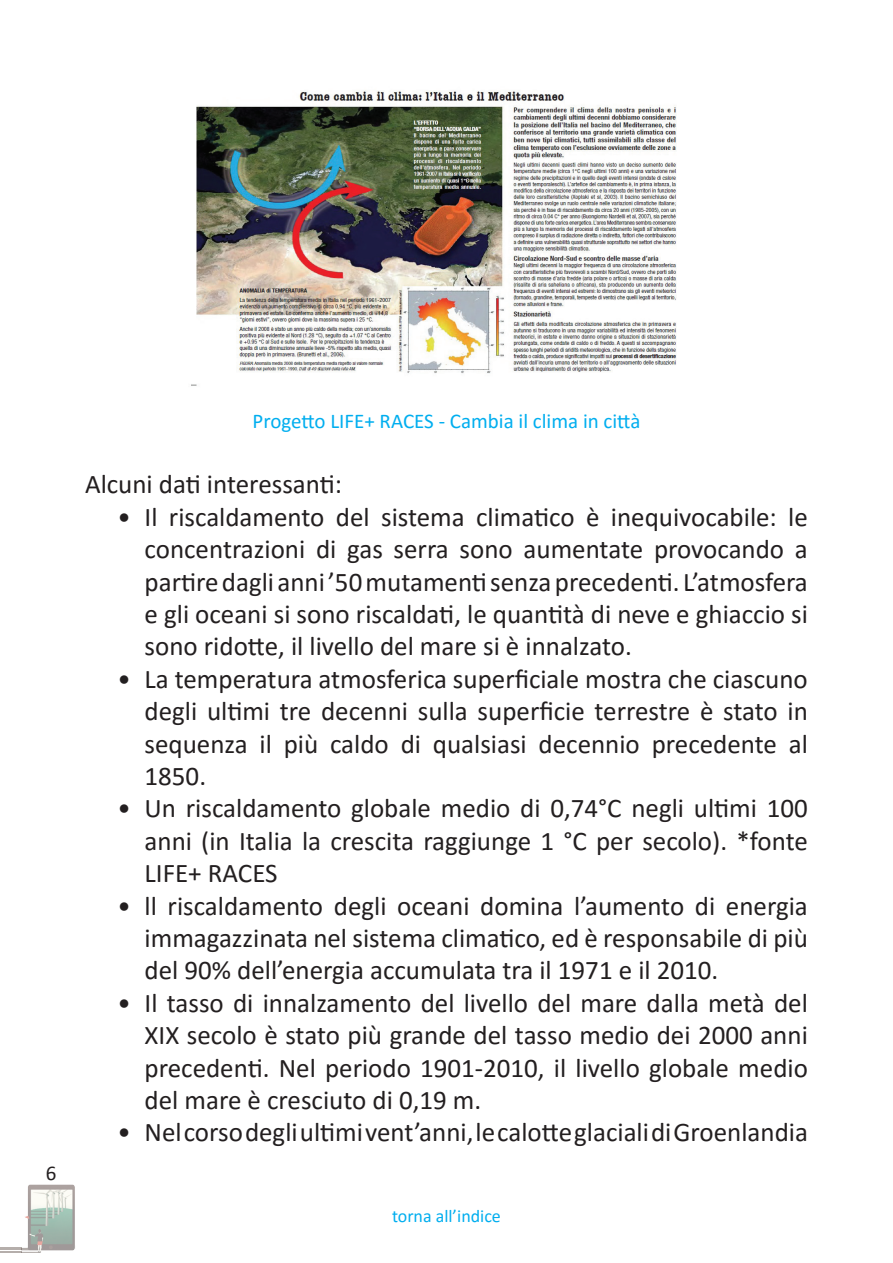
<style>
.page{position:relative;width:893px;height:1263px;background:#fff}
.page>*{position:absolute;margin:0;border:0;box-sizing:border-box;transform-origin:0 0}
.t1{font:27px/32.4px "Calibri";color:#231f20;text-align:justify}
.t2{font:21px "Calibri";color:#00aeef}
.t3{font:21px "Calibri";color:#231f20}
.t4{font:18px "Calibri";color:#00aeef}
</style>
<div class="page">
<img style="left:21px;top:1185px;width:54px;height:67px">
<hr style="left:0;top:1247px;width:21px;height:3px;background:#6b5e58">
<svg style="left:0;top:1251px;width:21px;height:1px"></svg>
<img style="left:191px;top:90px;width:486px;height:296px">
<p class="t3" style="left:46px;top:1158px;width:12px">6</p>
<p class="t2" style="left:252px;top:407px;width:389px">Progetto LIFE+ RACES - Cambia il clima in città</p>
<p class="t1" style="left:85px;top:467px;width:258px">Alcuni dati interessanti:</p>
<p class="t1" style="left:145px;top:500px;width:665px;text-indent:-27px">• Il riscaldamento del sistema climatico è inequivocabile: le concentrazioni di gas serra sono aumentate provocando a partire dagli anni ’50 mutamenti senza precedenti. L’atmosfera e gli oceani si sono riscaldati, le quantità di neve e ghiaccio si sono ridotte, il livello del mare si è innalzato.</p>
<p class="t1" style="left:145px;top:662px;width:665px;text-indent:-27px">• La temperatura atmosferica superficiale mostra che ciascuno degli ultimi tre decenni sulla superficie terrestre è stato in sequenza il più caldo di qualsiasi decennio precedente al 1850.</p>
<p class="t1" style="left:145px;top:791px;width:665px;text-indent:-27px">• Un riscaldamento globale medio di 0,74°C negli ultimi 100 anni (in Italia la crescita raggiunge 1 °C per secolo). *fonte LIFE+ RACES</p>
<p class="t1" style="left:145px;top:889px;width:665px;text-indent:-27px">• ll riscaldamento degli oceani domina l’aumento di energia immagazzinata nel sistema climatico, ed è responsabile di più del 90% dell’energia accumulata tra il 1971 e il 2010.</p>
<p class="t1" style="left:145px;top:986px;width:665px;text-indent:-27px">• Il tasso di innalzamento del livello del mare dalla metà del XIX secolo è stato più grande del tasso medio dei 2000 anni precedenti. Nel periodo 1901-2010, il livello globale medio del mare è cresciuto di 0,19 m.</p>
<p class="t1" style="left:118px;top:1115px;width:692px">• Nel corso degli ultimi vent’anni, le calotte glaciali di Groenlandia</p>
<p class="t4" style="left:392px;top:1204px;width:110px">torna all’indice</p>
</div>
